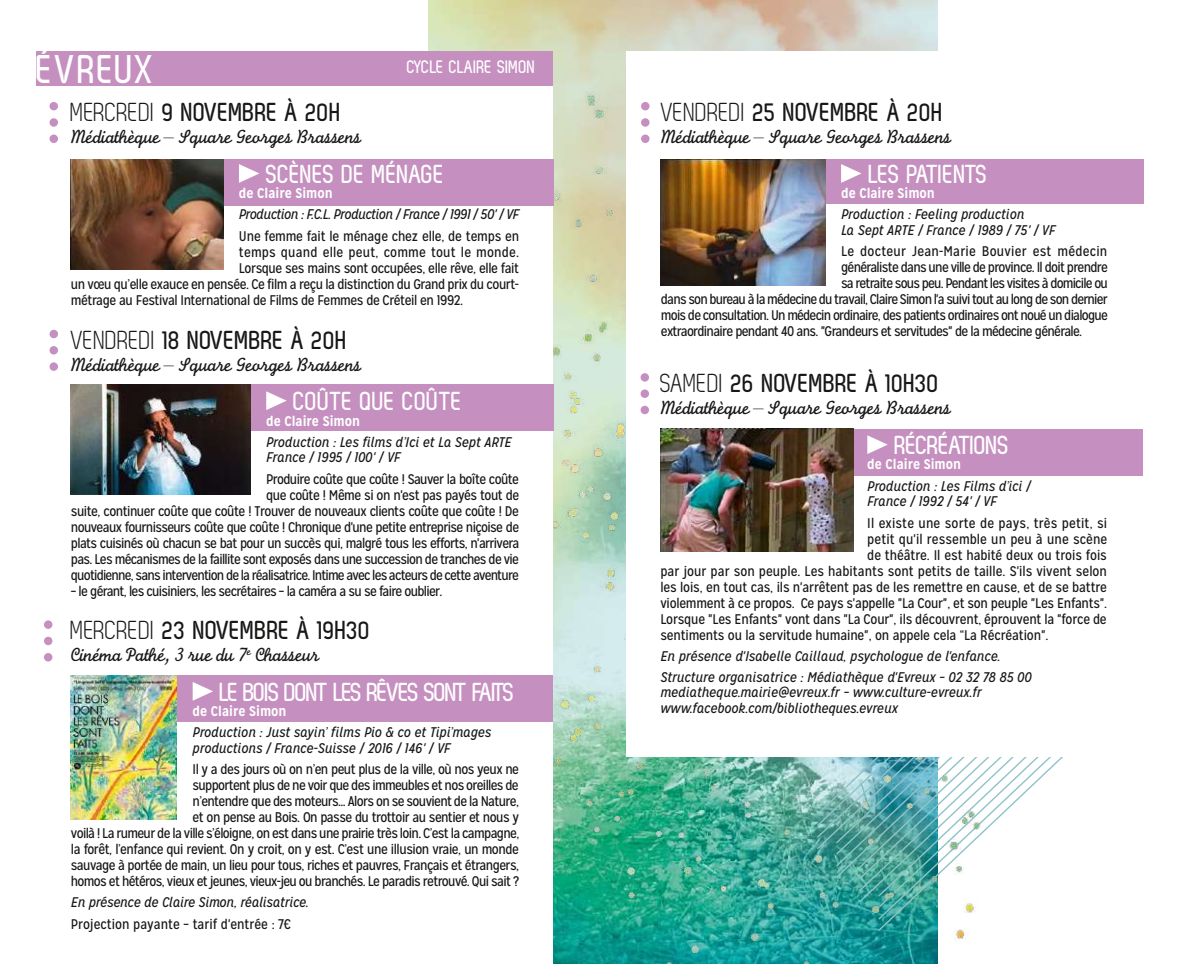
<style>
.page{position:relative;width:1180px;height:964px;background:#fff}
.page>*{position:absolute;margin:0;border:0;box-sizing:border-box;transform-origin:0 0}
.t1{font:700 40px "Zag";letter-spacing:.05em;color:#fff}
.t2{font:700 26px "Zag";color:#181716}
.t3{font:700 26px "Zag";letter-spacing:-.075em;color:#fff}
.t4{font:700 26px "Zag";letter-spacing:-.02em;color:#fff}
.t5{font:700 26px "Zag";color:#fff}
.t6{font:700 26px "Zag";letter-spacing:-.04em;color:#fff}
.t7{font:20px "Monoline Script MT Std";letter-spacing:-.03em;color:#181716}
.t8{font:700 18px "Zag";color:#fff}
.t9{font:14px/16px "Mission Gothic";letter-spacing:-.04em;color:#181716;text-align:right}
.t10{font:italic 14px/15.4px "Mission Gothic";color:#181716}
.t11{font:14px "Mission Gothic";letter-spacing:-.01em;color:#181716}
.t12{font:14px "Mission Gothic";letter-spacing:-.015em;color:#181716}
.t13{font:14px "Mission Gothic";color:#181716}
.t14{font:14px "Mission Gothic";letter-spacing:.01em;color:#181716}
.t15{font:700 14px "Mission Gothic";color:#fff}
.t16{font:italic 14px "Mission Gothic";letter-spacing:-.03em;color:#181716}
.t17{font:14px "Mission Gothic";letter-spacing:-.005em;color:#181716}
.t18{font:14px "Mission Gothic";letter-spacing:.015em;color:#181716}
.t19{font:14px "Mission Gothic";letter-spacing:.005em;color:#181716}
.s1{font-family:"Zag Normal";font-weight:400}
</style>
<div class="page">
<svg style="left:986px;top:757px;width:77px;height:73px"></svg>
<img style="left:553px;top:91px;width:433px;height:873px">
<div style="left:626px;top:51px;width:516px;height:705px;background:#fff"></div>
<div style="left:824px;top:429px;width:318px;height:46px;background:#c590c0"></div>
<svg style="left:867px;top:435px;width:20px;height:19px"></svg>
<svg style="left:640px;top:373px;width:9px;height:41px"></svg>
<img style="left:660px;top:429px;width:193px;height:122px">
<div style="left:799px;top:159px;width:343px;height:45px;background:#c590c0"></div>
<svg style="left:841px;top:164px;width:20px;height:19px"></svg>
<svg style="left:641px;top:102px;width:8px;height:41px"></svg>
<img style="left:660px;top:159px;width:165px;height:126px">
<div style="left:248px;top:384px;width:305px;height:46px;background:#c590c0"></div>
<img style="left:71px;top:384px;width:179px;height:110px">
<svg style="left:266px;top:391px;width:21px;height:19px"></svg>
<svg style="left:49px;top:330px;width:9px;height:41px"></svg>
<div style="left:162px;top:675px;width:391px;height:46px;background:#c590c0"></div>
<img style="left:71px;top:676px;width:106px;height:144px">
<svg style="left:193px;top:682px;width:20px;height:19px"></svg>
<svg style="left:44px;top:620px;width:8px;height:41px"></svg>
<div style="left:71px;top:159px;width:482px;height:46px;background:#c590c0"></div>
<svg style="left:239px;top:164px;width:20px;height:19px"></svg>
<div style="left:37px;top:51px;width:516px;height:34px;background:#c590c0"></div>
<svg style="left:49px;top:102px;width:9px;height:41px"></svg>
<img style="left:71px;top:159px;width:152px;height:110px">
<h1 class="t1" style="left:37px;top:47px;width:118px">ÉVREUX</h1>
<p class="t8" style="left:407px;top:57px;width:130px">CYCLE CLAIRE SIMON</p>
<h2 class="t2" style="left:71px;top:98px;width:272px"><span class="s1">MERCREDI</span> 9 NOVEMBRE À 20H</h2>
<h3 class="t7" style="left:71px;top:124px;width:292px">Médiathèque – Square Georges Brassens</h3>
<h2 class="t5" style="left:266px;top:160px;width:180px">SCÈNES DE MÉNAGE</h2>
<p class="t15" style="left:239px;top:185px;width:95px">de Claire Simon</p>
<p class="t16" style="left:239px;top:206px;width:281px">Production : F.C.L. Production / France / 1991 / 50' / VF</p>
<p class="t11" style="left:239px;top:228px;width:282px">Une femme fait le ménage chez elle, de temps en</p>
<p class="t14" style="left:239px;top:244px;width:281px">temps quand elle peut, comme tout le monde.</p>
<p class="t9" style="left:239px;top:260px;width:281px">Lorsque ses mains sont occupées, elle rêve, elle fait</p>
<p class="t9" style="left:71px;top:276px;width:449px">un vœu qu’elle exauce en pensée. Ce film a reçu la distinction du Grand prix du court-</p>
<p class="t9" style="left:71px;top:292px;width:394px">métrage au Festival International de Films de Femmes de Créteil en 1992.</p>
<h2 class="t2" style="left:71px;top:325px;width:278px"><span class="s1">VENDREDI</span> 18 NOVEMBRE À 20H</h2>
<h3 class="t7" style="left:71px;top:352px;width:292px">Médiathèque – Square Georges Brassens</h3>
<h2 class="t4" style="left:293px;top:387px;width:170px">COÛTE QUE COÛTE</h2>
<p class="t15" style="left:266px;top:412px;width:95px">de Claire Simon</p>
<p class="t10" style="left:266px;top:434px;width:247px">Production : Les films d’Ici et La Sept ARTE<br>France / 1995 / 100' / VF</p>
<p class="t9" style="left:71px;top:471px;width:450px">Produire coûte que coûte ! Sauver la boîte coûte<br>que coûte ! Même si on n'est pas payés tout de<br>suite, continuer coûte que coûte ! Trouver de nouveaux clients coûte que coûte ! De nouveaux fournisseurs coûte que coûte ! Chronique d'une petite entreprise niçoise de plats cuisinés où chacun se bat pour un succès qui, malgré tous les efforts, n'arrivera pas. Les mécanismes de la faillite sont exposés dans une succession de tranches de vie quotidienne, sans intervention de la réalisatrice. Intime avec les acteurs de cette aventure</p>
<p class="t9" style="left:71px;top:583px;width:373px">– le gérant, les cuisiniers, les secrétaires – la caméra a su se faire oublier.</p>
<h2 class="t2" style="left:71px;top:616px;width:301px"><span class="s1">MERCREDI</span> 23 NOVEMBRE À 19H30</h2>
<h3 class="t7" style="left:71px;top:643px;width:250px">Cinéma Pathé, 3 rue du 7<sup>e</sup> Chasseur</h3>
<h2 class="t3" style="left:220px;top:677px;width:280px">LE BOIS DONT LES RÊVES SONT FAITS</h2>
<p class="t15" style="left:193px;top:702px;width:95px">de Claire Simon</p>
<p class="t10" style="left:193px;top:725px;width:300px">Production : Just sayin’ films Pio &amp; co et Tipi’mages productions / France-Suisse / 2016 / 146' / VF</p>
<p class="t9" style="left:71px;top:761px;width:450px">Il y a des jours où on n’en peut plus de la ville, où nos yeux ne<br>supportent plus de ne voir que des immeubles et nos oreilles de<br>n’entendre que des moteurs... Alors on se souvient de la Nature,<br>et on pense au Bois. On passe du trottoir au sentier et nous y<br>voilà ! La rumeur de la ville s’éloigne, on est dans une prairie très loin. C’est la campagne, la forêt, l’enfance qui revient. On y croit, on y est. C’est une illusion vraie, un monde sauvage à portée de main, un lieu pour tous, riches et pauvres, Français et étrangers, homos et hétéros, vieux et jeunes, vieux-jeu ou branchés. Le paradis retrouvé. Qui sait ?</p>
<p class="t10" style="left:71px;top:895px;width:239px">En présence de Claire Simon, réalisatrice.</p>
<p class="t13" style="left:71px;top:916px;width:222px">Projection payante – tarif d'entrée : 7€</p>
<h2 class="t2" style="left:660px;top:98px;width:284px"><span class="s1">VENDREDI</span> 25 NOVEMBRE À 20H</h2>
<h3 class="t7" style="left:660px;top:124px;width:292px">Médiathèque – Square Georges Brassens</h3>
<h2 class="t6" style="left:868px;top:160px;width:108px">LES PATI ENTS</h2>
<p class="t15" style="left:841px;top:185px;width:95px">de Claire Simon</p>
<p class="t10" style="left:841px;top:207px;width:216px">Production : Feeling production<br>La Sept ARTE / France / 1989 / 75' / VF</p>
<p class="t18" style="left:841px;top:243px;width:268px">Le docteur Jean-Marie Bouvier est médecin</p>
<p class="t9" style="left:841px;top:260px;width:268px">généraliste dans une ville de province. Il doit prendre</p>
<p class="t9" style="left:841px;top:276px;width:268px">sa retraite sous peu. Pendant les visites à domicile ou</p>
<p class="t9" style="left:660px;top:292px;width:448px">dans son bureau à la médecine du travail, Claire Simon l'a suivi tout au long de son dernier</p>
<p class="t9" style="left:660px;top:308px;width:448px">mois de consultation. Un médecin ordinaire, des patients ordinaires ont noué un dialogue</p>
<p class="t9" style="left:660px;top:324px;width:422px">extraordinaire pendant 40 ans. "Grandeurs et servitudes" de la médecine générale.</p>
<h2 class="t2" style="left:660px;top:369px;width:281px"><span class="s1">SAMEDI</span> 26 NOVEMBRE À 10H30</h2>
<h3 class="t7" style="left:660px;top:396px;width:292px">Médiathèque – Square Georges Brassens</h3>
<h2 class="t4" style="left:894px;top:431px;width:114px">RÉCRÉATIONS</h2>
<p class="t15" style="left:867px;top:456px;width:95px">de Claire Simon</p>
<p class="t10" style="left:867px;top:478px;width:165px">Production : Les Films d’ici /<br>France / 1992 / 54' / VF</p>
<p class="t14" style="left:867px;top:514px;width:241px">Il existe une sorte de pays, très petit, si</p>
<p class="t19" style="left:867px;top:530px;width:241px">petit qu'il ressemble un peu à une scène</p>
<p class="t17" style="left:867px;top:546px;width:241px">de théâtre. Il est habité deux ou trois fois</p>
<p class="t13" style="left:660px;top:562px;width:448px">par jour par son peuple. Les habitants sont petits de taille. S'ils vivent selon</p>
<p class="t11" style="left:660px;top:578px;width:448px">les lois, en tout cas, ils n'arrêtent pas de les remettre en cause, et de se battre</p>
<p class="t12" style="left:660px;top:594px;width:448px">violemment à ce propos. Ce pays s'appelle "La Cour", et son peuple "Les Enfants".</p>
<p class="t12" style="left:660px;top:610px;width:448px">Lorsque "Les Enfants" vont dans "La Cour", ils découvrent, éprouvent la "force de</p>
<p class="t11" style="left:660px;top:626px;width:389px">sentiments ou la servitude humaine", on appele cela “La Récréation".</p>
<p class="t10" style="left:660px;top:645px;width:372px;line-height:21px">En présence d'Isabelle Caillaud, psychologue de l'enfance.<br>Structure organisatrice : Médiathèque d'Evreux – 02 32 78 85 00</p>
<p class="t10" style="left:660px;top:685px;width:323px">mediatheque.mairie@evreux.fr – www.culture-evreux.fr www.facebook.com/bibliotheques.evreux</p>
</div>
